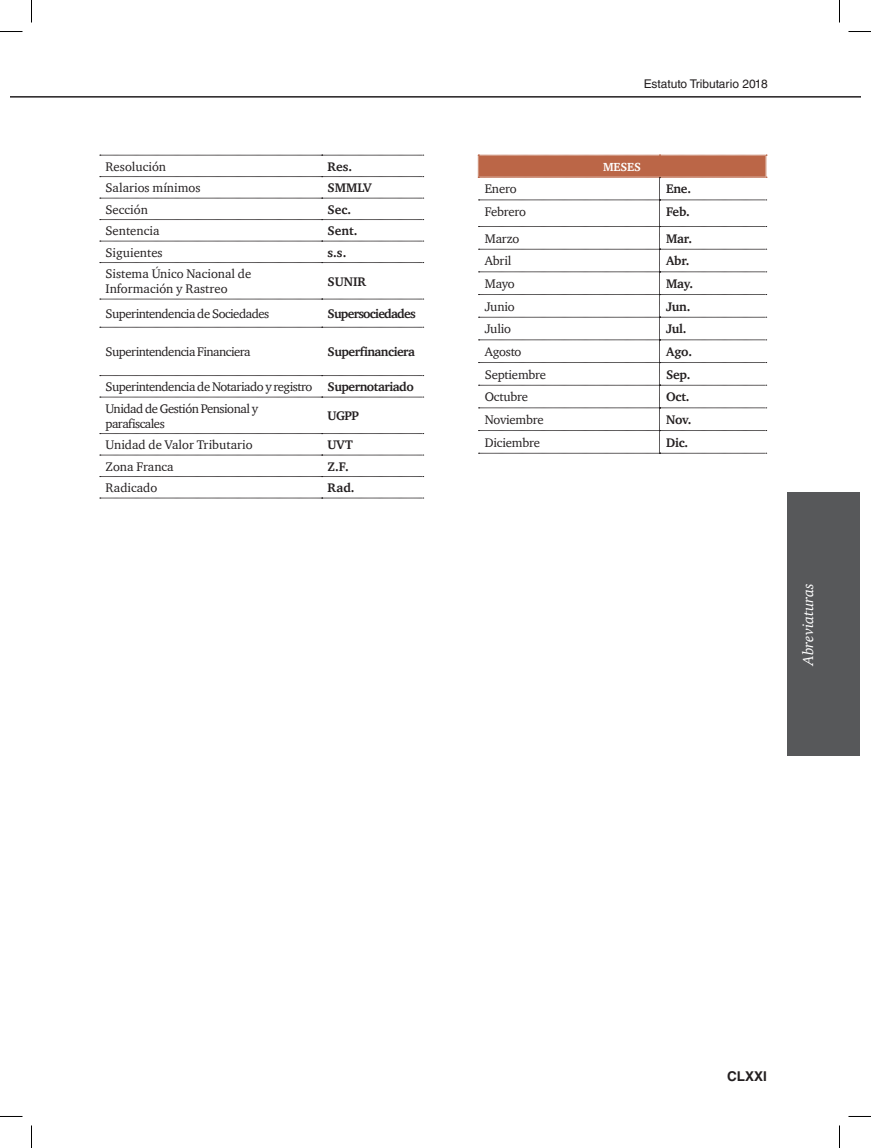
<style>
.page{position:relative;width:871px;height:1148px;background:#fff}
.page>*{position:absolute;margin:0;border:0;box-sizing:border-box;transform-origin:0 0}
.t1{font:italic 15px "ITC Charter Com";color:#fff}
.t2{font:700 13.5px "Helvetica LT Std";color:#231f20}
.t3{font:12.75px/15px "ITC Charter Com";letter-spacing:-.015em;color:#231f20}
.t4{font:12.75px/21.5px "ITC Charter Com";letter-spacing:-.04em;color:#231f20}
.t5{font:700 12.75px "ITC Charter Com";letter-spacing:-.015em;color:#231f20}
.t6{font:700 12.75px "ITC Charter Com";letter-spacing:-.06em;color:#231f20}
.t7{font:700 12.75px "ITC Charter Com";letter-spacing:-.04em;color:#231f20}
.t8{font:12px "Helvetica LT Std";color:#231f20}
.t9{font:700 12px "ITC Charter Com";letter-spacing:-.015em;color:#fff}
.s1{font-weight:700}
</style>
<div class="page">
<hr style="left:10px;top:96px;width:851px;height:2px;background:#231f20">
<div style="left:788px;top:492px;width:72px;height:263px;background:#57585a"></div>
<svg style="left:478px;top:155px;width:289px;height:299px"></svg>
<svg style="left:100px;top:155px;width:324px;height:1px"></svg>
<svg style="left:100px;top:176px;width:324px;height:1px"></svg>
<svg style="left:100px;top:198px;width:324px;height:1px"></svg>
<svg style="left:100px;top:219px;width:324px;height:1px"></svg>
<svg style="left:100px;top:241px;width:324px;height:1px"></svg>
<svg style="left:100px;top:262px;width:324px;height:1px"></svg>
<svg style="left:100px;top:299px;width:324px;height:1px"></svg>
<svg style="left:100px;top:327px;width:324px;height:1px"></svg>
<svg style="left:100px;top:375px;width:324px;height:1px"></svg>
<svg style="left:100px;top:397px;width:324px;height:1px"></svg>
<svg style="left:100px;top:433px;width:324px;height:1px"></svg>
<svg style="left:100px;top:455px;width:324px;height:1px"></svg>
<svg style="left:100px;top:476px;width:324px;height:1px"></svg>
<svg style="left:100px;top:497px;width:324px;height:1px"></svg>
<svg style="left:0;top:31px;width:22px;height:1px"></svg>
<svg style="left:848px;top:31px;width:23px;height:1px"></svg>
<svg style="left:31px;top:0;width:1px;height:23px"></svg>
<svg style="left:31px;top:1125px;width:1px;height:22px"></svg>
<svg style="left:839px;top:0;width:1px;height:23px"></svg>
<svg style="left:839px;top:1125px;width:1px;height:22px"></svg>
<p class="t3" style="left:106px;top:158px;width:62px">Resolución</p>
<p class="t5" style="left:328px;top:158px;width:26px">Res.</p>
<p class="t3" style="left:106px;top:180px;width:96px">Salarios mínimos</p>
<p class="t5" style="left:328px;top:180px;width:46px">SMMLV</p>
<p class="t3" style="left:106px;top:201px;width:44px">Sección</p>
<p class="t5" style="left:328px;top:201px;width:25px">Sec.</p>
<p class="t3" style="left:106px;top:223px;width:55px">Sentencia</p>
<p class="t5" style="left:328px;top:223px;width:31px">Sent.</p>
<p class="t3" style="left:106px;top:244px;width:59px">Siguientes</p>
<p class="t5" style="left:328px;top:244px;width:20px">s.s.</p>
<p class="t3" style="left:106px;top:266px;width:147px">Sistema Único Nacional de<br>Información y Rastreo</p>
<p class="t5" style="left:328px;top:273px;width:40px">SUNIR</p>
<p class="t4" style="left:106px;top:302px;width:165px">Superintendencia de Sociedades</p>
<p class="t6" style="left:328px;top:305px;width:90px">Supersociedades</p>
<p class="t4" style="left:106px;top:341px;width:147px">Superintendencia Financiera</p>
<p class="t7" style="left:328px;top:344px;width:89px">Superfinanciera</p>
<p class="t4" style="left:106px;top:376px;width:310px">Superintendencia de Notariado y registro <span class="s1">Supernotariado<br></span>Unidad de Gestión Pensional y</p>
<p class="t4" style="left:106px;top:412px;width:61px">parafiscales</p>
<p class="t5" style="left:328px;top:408px;width:33px">UGPP</p>
<p class="t3" style="left:106px;top:437px;width:149px">Unidad de Valor Tributario</p>
<p class="t5" style="left:328px;top:436px;width:27px">UVT</p>
<p class="t3" style="left:106px;top:458px;width:70px">Zona Franca</p>
<p class="t5" style="left:328px;top:458px;width:23px">Z.F.</p>
<p class="t3" style="left:106px;top:480px;width:53px">Radicado</p>
<p class="t5" style="left:328px;top:479px;width:29px">Rad.</p>
<p class="t8" style="left:644px;top:76px;width:125px">Estatuto Tributario 2018</p>
<p class="t9" style="left:603px;top:159px;width:39px">MESES</p>
<p class="t3" style="left:485px;top:181px;width:33px">Enero</p>
<p class="t5" style="left:666px;top:181px;width:27px">Ene.</p>
<p class="t3" style="left:485px;top:204px;width:43px">Febrero</p>
<p class="t5" style="left:666px;top:204px;width:25px">Feb.</p>
<p class="t3" style="left:485px;top:230px;width:36px">Marzo</p>
<p class="t5" style="left:666px;top:230px;width:27px">Mar.</p>
<p class="t3" style="left:485px;top:253px;width:28px">Abril</p>
<p class="t5" style="left:666px;top:253px;width:25px">Abr.</p>
<p class="t3" style="left:485px;top:276px;width:31px">Mayo</p>
<p class="t5" style="left:666px;top:275px;width:29px">May.</p>
<p class="t3" style="left:485px;top:298px;width:31px">Junio</p>
<p class="t5" style="left:666px;top:298px;width:26px">Jun.</p>
<p class="t3" style="left:485px;top:321px;width:28px">Julio</p>
<p class="t5" style="left:666px;top:321px;width:22px">Jul.</p>
<p class="t3" style="left:485px;top:344px;width:38px">Agosto</p>
<p class="t5" style="left:666px;top:343px;width:27px">Ago.</p>
<p class="t3" style="left:485px;top:366px;width:63px">Septiembre</p>
<p class="t5" style="left:666px;top:366px;width:26px">Sep.</p>
<p class="t3" style="left:485px;top:389px;width:45px">Octubre</p>
<p class="t5" style="left:666px;top:389px;width:25px">Oct.</p>
<p class="t3" style="left:485px;top:412px;width:60px">Noviembre</p>
<p class="t5" style="left:666px;top:411px;width:27px">Nov.</p>
<p class="t3" style="left:485px;top:434px;width:57px">Diciembre</p>
<p class="t5" style="left:666px;top:434px;width:24px">Dic.</p>
<p class="t1" style="left:799px;top:664px;width:83px;rotate:-90deg">Abreviaturas</p>
<p class="t2" style="left:727px;top:1067px;width:41px">CLXXI</p>
</div>
